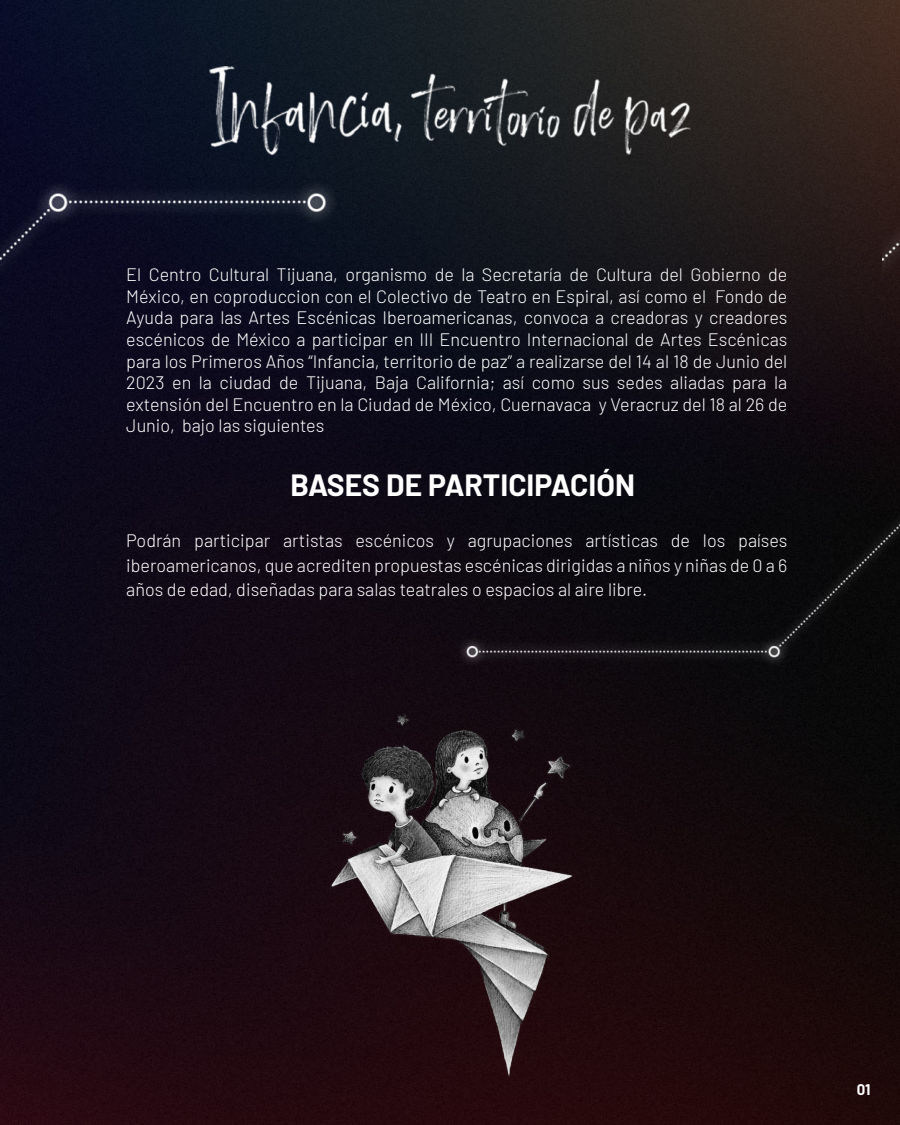
<style>
.page{position:relative;width:900px;height:1125px;background:#fff}
.page>*{position:absolute;margin:0;border:0;box-sizing:border-box;transform-origin:0 0}
.t1{font:700 30px "Barlow";color:#fff}
.t2{font:300 18px/21.6px "Barlow";color:#fff;text-align:justify}
.t3{font:700 15px "Barlow";color:#fff}
</style>
<div class="page">
<img style="left:0;top:0;width:900px;height:1125px">
<img style="left:305px;top:667px;width:290px;height:427px">
<img style="left:209px;top:67px;width:482px;height:87px">
<img style="left:0;top:181px;width:338px;height:187px">
<img style="left:458px;top:433px;width:442px;height:234px">
<img style="left:882px;top:167px;width:18px;height:187px">
<p class="t2" style="left:126px;top:263px;width:663px">El Centro Cultural Tijuana, organismo de la Secretaría de Cultura del Gobierno de México, en coproduccion con el Colectivo de Teatro en Espiral, así como el Fondo de Ayuda para las Artes Escénicas Iberoamericanas, convoca a creadoras y creadores escénicos de México a participar en III Encuentro Internacional de Artes Escénicas para los Primeros Años “Infancia, territorio de paz” a realizarse del 14 al 18 de Junio del 2023 en la ciudad de Tijuana, Baja California; así como sus sedes aliadas para la extensión del Encuentro en la Ciudad de México, Cuernavaca y Veracruz del 18 al 26 de Junio, bajo las siguientes</p>
<h1 class="t1" style="left:291px;top:468px;width:346px">BASES DE PARTICIPACIÓN</h1>
<p class="t2" style="left:126px;top:530px;width:663px;line-height:24.8px">Podrán participar artistas escénicos y agrupaciones artísticas de los países iberoamericanos, que acrediten propuestas escénicas dirigidas a niños y niñas de 0 a 6 años de edad, diseñadas para salas teatrales o espacios al aire libre.</p>
<p class="t3" style="left:857px;top:1081px;width:15px">01</p>
</div>
